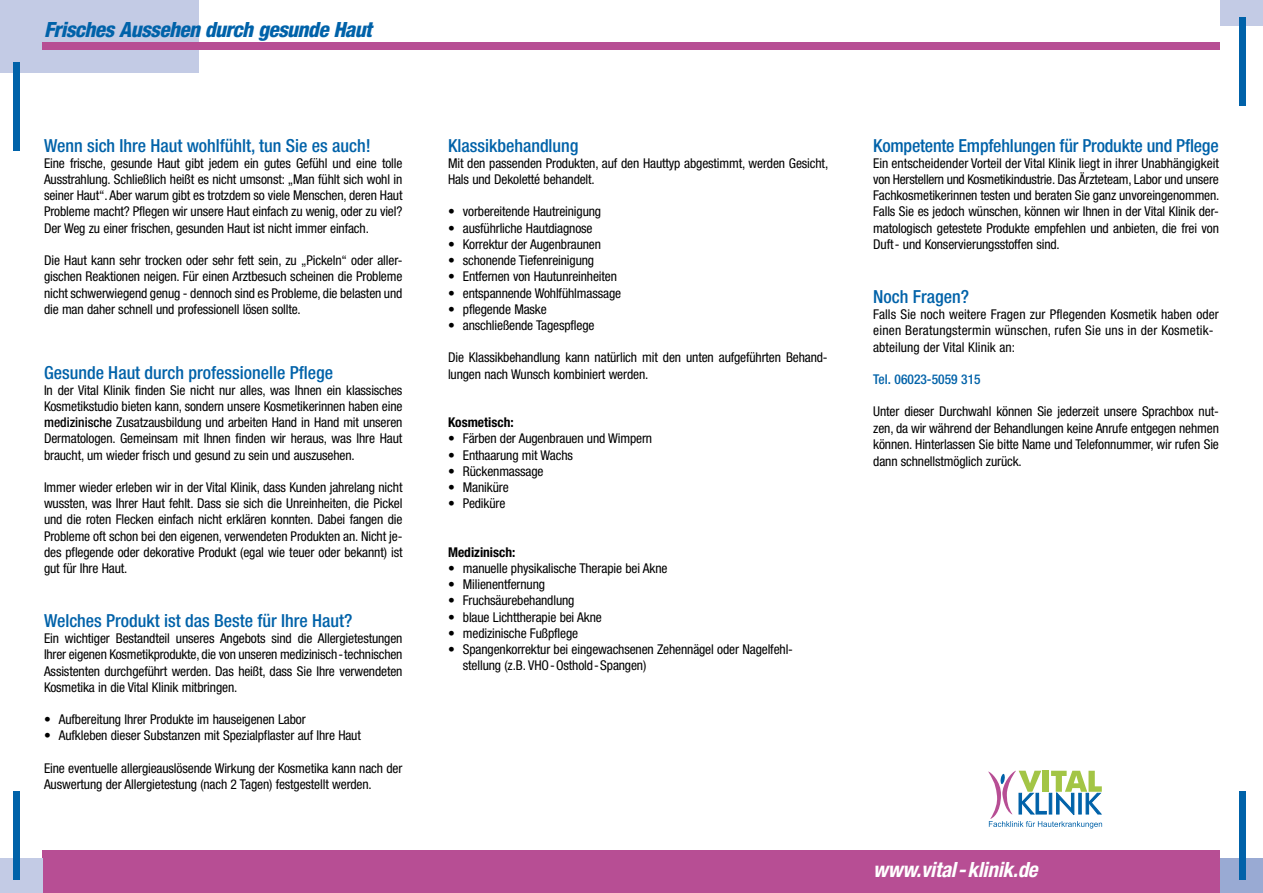
<style>
.page{position:relative;width:1263px;height:893px;background:#fff}
.page>*{position:absolute;margin:0;border:0;box-sizing:border-box;transform-origin:0 0}
.t1{font:italic 800 condensed 21px "Helvetica Neue LT";letter-spacing:-.025em;color:#0062a9}
.t2{font:italic 700 condensed 21px "Helvetica Neue LT";letter-spacing:-.01em;color:#fff}
.t3{font:500 condensed 18px "Helvetica Neue LT";color:#0062a9}
.t4{font:condensed 13.5px/16.2px "Helvetica Neue LT";letter-spacing:-.01em;color:#000;text-align:justify}
.t5{font:700 condensed 13.5px "Helvetica Neue LT";color:#000}
.t6{font:500 condensed 13.5px "Helvetica Neue LT";color:#0062a9}
.s1{font-weight:500}
</style>
<div class="page">
<div style="left:43px;top:850px;width:1177px;height:43px;background:#b74e94"></div>
<div style="left:0;top:0;width:199px;height:73px;background:#c3cbe5"></div>
<div style="left:0;top:859px;width:43px;height:34px;background:#c3cbe5"></div>
<div style="left:1220px;top:0;width:43px;height:26px;background:#c3cbe5"></div>
<div style="left:1220px;top:859px;width:43px;height:34px;background:#99aad3"></div>
<div style="left:13px;top:63px;width:7px;height:88px;background:#0062a9"></div>
<div style="left:1239px;top:17px;width:7px;height:89px;background:#0062a9"></div>
<div style="left:13px;top:791px;width:7px;height:89px;background:#0062a9"></div>
<div style="left:1239px;top:792px;width:7px;height:88px;background:#0062a9"></div>
<div style="left:43px;top:43px;width:1177px;height:7px;background:#b74e94"></div>
<svg style="left:988px;top:771px;width:115px;height:57px"></svg>
<h1 class="t1" style="left:44px;top:17px;width:329px">Frisches Aussehen durch gesunde Haut</h1>
<h2 class="t3" style="left:44px;top:135px;width:328px">Wenn sich Ihre Haut wohlfühlt, tun Sie es auch!</h2>
<p class="t4" style="left:44px;top:155px;width:360px">Eine frische, gesunde Haut gibt jedem ein gutes Gefühl und eine tolle Ausstrahlung. Schließlich heißt es nicht umsonst: „Man fühlt sich wohl in seiner Haut“. Aber warum gibt es trotzdem so viele Menschen, deren Haut Probleme macht? Pflegen wir unsere Haut einfach zu wenig, oder zu viel?<br>Der Weg zu einer frischen, gesunden Haut ist nicht immer einfach.</p>
<p class="t4" style="left:44px;top:252px;width:360px">Die Haut kann sehr trocken oder sehr fett sein, zu „Pickeln“ oder aller&shy;gischen Reaktionen neigen. Für einen Arztbesuch scheinen die Probleme nicht schwerwiegend genug - dennoch sind es Probleme, die belasten und die man daher schnell und professionell lösen sollte.</p>
<h2 class="t3" style="left:44px;top:361px;width:290px">Gesunde Haut durch professionelle Pflege</h2>
<p class="t4" style="left:44px;top:382px;width:360px">In der Vital Klinik finden Sie nicht nur alles, was Ihnen ein klassisches Kosmetikstudio bieten kann, sondern unsere Kosmetikerinnen haben eine <span class="s1">medizinische</span> Zusatzausbildung und arbeiten Hand in Hand mit unseren Dermatologen. Gemeinsam mit Ihnen finden wir heraus, was Ihre Haut braucht, um wieder frisch und gesund zu sein und auszusehen.</p>
<p class="t4" style="left:44px;top:479px;width:360px">Immer wieder erleben wir in der Vital Klinik, dass Kunden jahrelang nicht wussten, was Ihrer Haut fehlt. Dass sie sich die Unreinheiten, die Pickel und die roten Flecken einfach nicht erklären konnten. Dabei fangen die Probleme oft schon bei den eigenen, verwendeten Produkten an. Nicht je&shy;des pflegende oder dekorative Produkt (egal wie teuer oder bekannt) ist gut für Ihre Haut.</p>
<h2 class="t3" style="left:44px;top:610px;width:310px">Welches Produkt ist das Beste für Ihre Haut?</h2>
<p class="t4" style="left:44px;top:630px;width:360px">Ein wichtiger Bestandteil unseres Angebots sind die Allergietestungen Ihrer eigenen Kosmetikprodukte, die von unseren medizinisch-technischen Assistenten durchgeführt werden. Das heißt, dass Sie Ihre verwendeten Kosmetika in die Vital Klinik mitbringen.</p>
<p class="t4" style="left:44px;top:711px;width:263px">• Aufbereitung Ihrer Produkte im hauseigenen Labor</p>
<p class="t4" style="left:44px;top:727px;width:318px">• Aufkleben dieser Substanzen mit Spezialpflaster auf Ihre Haut</p>
<p class="t4" style="left:44px;top:760px;width:360px">Eine eventuelle allergieauslösende Wirkung der Kosmetika kann nach der<br>Auswertung der Allergietestung (nach 2 Tagen) festgestellt werden.</p>
<h2 class="t3" style="left:448px;top:135px;width:132px">Klassikbehandlung</h2>
<p class="t4" style="left:448px;top:155px;width:382px">Mit den passenden Produkten, auf den Hauttyp abgestimmt, werden Gesicht,<br>Hals und Dekoletté behandelt.</p>
<p class="t4" style="left:448px;top:204px;width:155px">• vorbereitende Hautreinigung</p>
<p class="t4" style="left:448px;top:220px;width:146px">• ausführliche Hautdiagnose</p>
<p class="t4" style="left:448px;top:236px;width:155px">• Korrektur der Augenbraunen</p>
<p class="t4" style="left:448px;top:252px;width:148px">• schonende Tiefenreinigung</p>
<p class="t4" style="left:448px;top:268px;width:171px">• Entfernen von Hautunreinheiten</p>
<p class="t4" style="left:448px;top:285px;width:175px">• entspannende Wohlfühlmassage</p>
<p class="t4" style="left:448px;top:301px;width:100px">• pflegende Maske</p>
<p class="t4" style="left:448px;top:317px;width:148px">• anschließende Tagespflege</p>
<p class="t4" style="left:448px;top:349px;width:381px">Die Klassikbehandlung kann natürlich mit den unten aufgeführten Behand&shy;lungen nach Wunsch kombiniert werden.</p>
<p class="t5" style="left:448px;top:414px;width:67px">Kosmetisch:</p>
<p class="t4" style="left:448px;top:430px;width:206px">• Färben der Augenbrauen und Wimpern</p>
<p class="t4" style="left:448px;top:447px;width:126px">• Enthaarung mit Wachs</p>
<p class="t4" style="left:448px;top:463px;width:97px">• Rückenmassage</p>
<p class="t4" style="left:448px;top:479px;width:62px">• Maniküre</p>
<p class="t4" style="left:448px;top:495px;width:59px">• Pediküre</p>
<p class="t5" style="left:448px;top:544px;width:69px">Medizinisch:</p>
<p class="t4" style="left:448px;top:560px;width:221px">• manuelle physikalische Therapie bei Akne</p>
<p class="t4" style="left:448px;top:576px;width:99px">• Milienentfernung</p>
<p class="t4" style="left:448px;top:592px;width:128px">• Fruchsäurebehandlung</p>
<p class="t4" style="left:448px;top:609px;width:155px">• blaue Lichttherapie bei Akne</p>
<p class="t4" style="left:448px;top:625px;width:132px">• medizinische Fußpflege</p>
<p class="t4" style="left:463px;top:641px;width:332px;text-indent:-15px">• Spangenkorrektur bei eingewachsenen Zehennägel oder Nagelfehl&shy;stellung (z.B. VHO-Osthold-Spangen)</p>
<h2 class="t3" style="left:873px;top:135px;width:347px">Kompetente Empfehlungen für Produkte und Pflege</h2>
<p class="t4" style="left:873px;top:155px;width:348px">Ein entscheidender Vorteil der Vital Klinik liegt in ihrer Unabhängigkeit von Herstellern und Kosmetikindustrie. Das Ärzteteam, Labor und unsere Fachkosmetikerinnen testen und beraten Sie ganz unvoreingenommen.<br>Falls Sie es jedoch wünschen, können wir Ihnen in der Vital Klinik der&shy;matologisch getestete Produkte empfehlen und anbieten, die frei von Duft- und Konservierungsstoffen sind.</p>
<h2 class="t3" style="left:873px;top:286px;width:97px">Noch Fragen?</h2>
<p class="t4" style="left:873px;top:306px;width:347px;text-align:left">Falls Sie noch weitere Fragen zur Pflegenden Kosmetik haben oder einen Beratungstermin wünschen, rufen Sie uns in der Kosmetik&shy;abteilung der Vital Klinik an:</p>
<p class="t6" style="left:873px;top:371px;width:109px">Tel. 06023-5059 315</p>
<p class="t4" style="left:873px;top:403px;width:347px">Unter dieser Durchwahl können Sie jederzeit unsere Sprachbox nut&shy;zen, da wir während der Behandlungen keine Anrufe entgegen nehmen können. Hinterlassen Sie bitte Name und Telefonnummer, wir rufen Sie dann schnellstmöglich zurück.</p>
<h1 class="t2" style="left:873px;top:856px;width:166px">www.vital-klinik.de</h1>
</div>
